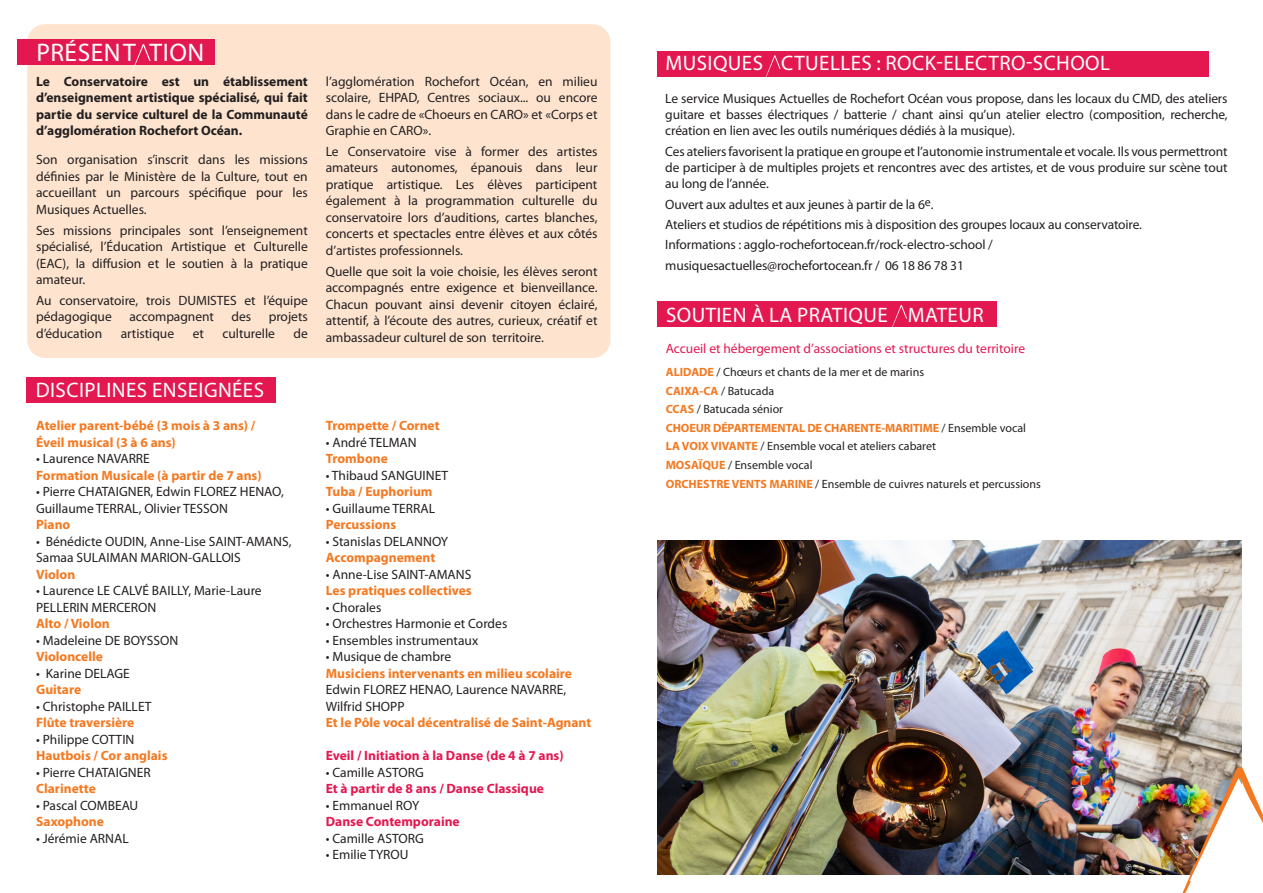
<style>
.page{position:relative;width:1263px;height:893px;background:#fff}
.page>*{position:absolute;margin:0;border:0;box-sizing:border-box;transform-origin:0 0}
.t1{font:25.5px "Myriad Pro";letter-spacing:.02em;color:#fff}
.t2{font:21px "Myriad Pro";letter-spacing:.02em;color:#fff}
.t3{font:13.5px/16.5px "Myriad Pro";color:#231f20;text-align:justify}
.t4{font:700 13.5px "Myriad Pro";color:#f47921}
.t5{font:700 13.5px/16.5px "Myriad Pro";color:#231f20;text-align:justify}
.t6{font:700 13.5px "Myriad Pro";color:#e31851}
.t7{font:13.5px "Myriad Pro";color:#e31851}
.t8{font:12px "Myriad Pro";color:#231f20}
.t9{font:700 12px "Myriad Pro";letter-spacing:-.01em;color:#f47921}
.s1{font-weight:700;color:#f47921}
.s2{font-weight:400;color:#231f20}
</style>
<div class="page">
<div style="left:27px;top:24px;width:583px;height:334px;background:#fee4cf;border-radius:18px"></div>
<div style="left:17px;top:39px;width:198px;height:26px;background:#e31851"></div>
<div style="left:26px;top:377px;width:250px;height:26px;background:#e31851"></div>
<div style="left:657px;top:51px;width:552px;height:26px;background:#e31851"></div>
<div style="left:657px;top:301px;width:339px;height:26px;background:#e31851"></div>
<svg style="left:131px;top:44px;width:20px;height:31px"></svg>
<svg style="left:765px;top:55px;width:16px;height:22px"></svg>
<svg style="left:892px;top:305px;width:15px;height:22px"></svg>
<img style="left:657px;top:541px;width:585px;height:334px">
<img style="left:1182px;top:767px;width:81px;height:126px">
<p class="t1" style="left:36px;top:36px;width:169px">PRÉSENT TION</p>
<p class="t5" style="left:36px;top:72px;width:273px">Le Conservatoire est un établissement d’enseignement artistique spécialisé, qui fait partie du service culturel de la Communauté d’agglomération Rochefort Océan.</p>
<p class="t3" style="left:36px;top:151px;width:273px">Son organisation s’inscrit dans les missions définies par le Ministère de la Culture, tout en accueillant un parcours spécifique pour les Musiques Actuelles.</p>
<p class="t3" style="left:36px;top:222px;width:273px">Ses missions principales sont l’enseignement spécialisé, l’Éducation Artistique et Culturelle (EAC), la diffusion et le soutien à la pratique amateur.</p>
<p class="t3" style="left:36px;top:292px;width:273px">Au conservatoire, trois DUMISTES et l’équipe pédagogique</p>
<p class="t3" style="left:129px;top:308px;width:86px">accompagnent</p>
<p class="t3" style="left:231px;top:308px;width:21px">des</p>
<p class="t3" style="left:269px;top:308px;width:41px">projets</p>
<p class="t3" style="left:36px;top:325px;width:68px">d’éducation</p>
<p class="t3" style="left:121px;top:325px;width:55px">artistique</p>
<p class="t3" style="left:193px;top:325px;width:13px">et</p>
<p class="t3" style="left:222px;top:325px;width:54px">culturelle</p>
<p class="t3" style="left:293px;top:325px;width:16px">de</p>
<p class="t2" style="left:36px;top:377px;width:230px">DISCIPLINES ENSEIGNÉES</p>
<p class="t4" style="left:36px;top:417px;width:221px">Atelier parent-bébé (3 mois à 3 ans) /</p>
<p class="t4" style="left:36px;top:433px;width:141px">Éveil musical (3 à 6 ans)</p>
<p class="t3" style="left:36px;top:450px;width:115px">• Laurence NAVARRE</p>
<p class="t4" style="left:36px;top:466px;width:227px">Formation Musicale (à partir de 7 ans)</p>
<p class="t3" style="left:36px;top:483px;width:249px">• Pierre CHATAIGNER, Edwin FLOREZ HENAO,<br>Guillaume TERRAL, Olivier TESSON</p>
<p class="t4" style="left:36px;top:516px;width:36px">Piano</p>
<p class="t3" style="left:36px;top:533px;width:257px">• Bénédicte OUDIN, Anne-Lise SAINT-AMANS,<br>Samaa SULAIMAN MARION-GALLOIS</p>
<p class="t4" style="left:36px;top:565px;width:41px">Violon</p>
<p class="t3" style="left:36px;top:582px;width:227px">• Laurence LE CALVÉ BAILLY, Marie-Laure<br>PELLERIN MERCERON</p>
<p class="t4" style="left:36px;top:615px;width:75px">Alto / Violon</p>
<p class="t3" style="left:36px;top:632px;width:144px">• Madeleine DE BOYSSON</p>
<p class="t4" style="left:36px;top:648px;width:68px">Violoncelle</p>
<p class="t3" style="left:36px;top:665px;width:95px">• Karine DELAGE</p>
<p class="t4" style="left:36px;top:681px;width:47px">Guitare</p>
<p class="t3" style="left:36px;top:698px;width:117px">• Christophe PAILLET</p>
<p class="t4" style="left:36px;top:714px;width:100px">Flûte traversière</p>
<p class="t3" style="left:36px;top:731px;width:100px">• Philippe COTTIN</p>
<p class="t4" style="left:36px;top:747px;width:133px">Hautbois / Cor anglais</p>
<p class="t3" style="left:36px;top:764px;width:116px">• Pierre CHATAIGNER</p>
<p class="t4" style="left:36px;top:780px;width:61px">Clarinette</p>
<p class="t3" style="left:36px;top:797px;width:104px">• Pascal COMBEAU</p>
<p class="t4" style="left:36px;top:813px;width:69px">Saxophone</p>
<p class="t3" style="left:36px;top:830px;width:94px">• Jérémie ARNAL</p>
<p class="t3" style="left:326px;top:73px;width:273px">l’agglomération Rochefort Océan, en milieu scolaire, EHPAD, Centres sociaux... ou encore dans le cadre de «Choeurs en CARO» et «Corps et Graphie en CARO».</p>
<p class="t3" style="left:326px;top:143px;width:273px">Le Conservatoire vise à former des artistes amateurs autonomes, épanouis dans leur pratique artistique. Les élèves participent également à la programmation culturelle du conservatoire lors d’auditions, cartes blanches, concerts et spectacles entre élèves et aux côtés d’artistes professionnels.</p>
<p class="t3" style="left:326px;top:263px;width:273px">Quelle que soit la voie choisie, les élèves seront accompagnés entre exigence et bienveillance.<br>Chacun pouvant ainsi devenir citoyen éclairé, attentif, à l’écoute des autres, curieux, créatif et ambassadeur culturel de son territoire.</p>
<p class="t4" style="left:326px;top:417px;width:115px">Trompette / Cornet</p>
<p class="t3" style="left:326px;top:434px;width:92px">• André TELMAN</p>
<p class="t4" style="left:326px;top:450px;width:64px">Trombone</p>
<p class="t3" style="left:326px;top:467px;width:124px">• Thibaud SANGUINET</p>
<p class="t4" style="left:326px;top:483px;width:108px">Tuba / Euphorium</p>
<p class="t3" style="left:326px;top:500px;width:111px">• Guillaume TERRAL</p>
<p class="t4" style="left:326px;top:516px;width:72px">Percussions</p>
<p class="t3" style="left:326px;top:533px;width:124px">• Stanislas DELANNOY</p>
<p class="t4" style="left:326px;top:549px;width:111px">Accompagnement</p>
<p class="t3" style="left:326px;top:566px;width:147px">• Anne-Lise SAINT-AMANS</p>
<p class="t4" style="left:326px;top:582px;width:148px">Les pratiques collectives</p>
<p class="t3" style="left:326px;top:599px;width:57px">• Chorales</p>
<p class="t3" style="left:326px;top:615px;width:183px">• Orchestres Harmonie et Cordes</p>
<p class="t3" style="left:326px;top:632px;width:154px">• Ensembles instrumentaux</p>
<p class="t3" style="left:326px;top:648px;width:127px">• Musique de chambre</p>
<p class="t4" style="left:326px;top:664px;width:248px">Musiciens intervenants en milieu scolaire</p>
<p class="t3" style="left:326px;top:681px;width:242px">Edwin FLOREZ HENAO, Laurence NAVARRE,<br>Wilfrid SHOPP</p>
<p class="t4" style="left:326px;top:714px;width:267px">Et le Pôle vocal décentralisé de Saint-Agnant</p>
<p class="t6" style="left:326px;top:747px;width:239px">Eveil / Initiation à la Danse (de 4 à 7 ans)</p>
<p class="t3" style="left:326px;top:764px;width:99px">• Camille ASTORG</p>
<p class="t6" style="left:326px;top:780px;width:220px">Et à partir de 8 ans / Danse Classique</p>
<p class="t3" style="left:326px;top:797px;width:95px">• Emmanuel ROY</p>
<p class="t6" style="left:326px;top:813px;width:135px">Danse Contemporaine</p>
<p class="t3" style="left:326px;top:830px;width:99px">• Camille ASTORG</p>
<p class="t3" style="left:326px;top:846px;width:84px">• Emilie TYROU</p>
<p class="t2" style="left:665px;top:50px;width:446px">MUSIQUES CTUELLES : ROCK-ELECTRO-SCHOOL</p>
<p class="t3" style="left:665px;top:90px;width:564px">Le service Musiques Actuelles de Rochefort Océan vous propose, dans les locaux du CMD, des ateliers guitare et basses électriques / batterie / chant ainsi qu’un atelier electro (composition, recherche, création en lien avec les outils numériques dédiés à la musique).</p>
<p class="t3" style="left:665px;top:143px;width:564px">Ces ateliers favorisent la pratique en groupe et l’autonomie instrumentale et vocale. Ils vous permettront de participer à de multiples projets et rencontres avec des artistes, et de vous produire sur scène tout au long de l’année.</p>
<p class="t3" style="left:665px;top:196px;width:270px">Ouvert aux adultes et aux jeunes à partir de la 6<sup>e</sup>.</p>
<p class="t3" style="left:665px;top:216px;width:478px">Ateliers et studios de répétitions mis à disposition des groupes locaux au conservatoire.</p>
<p class="t3" style="left:665px;top:236px;width:329px">Informations : agglo-rochefortocean.fr/rock-electro-school /</p>
<p class="t3" style="left:665px;top:257px;width:300px">musiquesactuelles@rochefortocean.fr / 06 18 86 78 31</p>
<p class="t2" style="left:666px;top:302px;width:319px">SOUTIEN À LA PRATIQUE MATEUR</p>
<p class="t7" style="left:666px;top:340px;width:361px">Accueil et hébergement d’associations et structures du territoire</p>
<p class="t8" style="left:666px;top:364px;width:260px"><span class="s1">ALIDADE</span> / Chœurs et chants de la mer et de marins</p>
<p class="t8" style="left:666px;top:383px;width:110px"><span class="s1">CAIXA-CA</span> / Batucada</p>
<p class="t8" style="left:666px;top:402px;width:119px"><span class="s1">CCAS</span> / Batucada sénior</p>
<p class="t9" style="left:666px;top:420px;width:362px">CHOEUR DÉPARTEMENTAL DE CHARENTE-MARITIME <span class="s2">/ Ensemble vocal</span></p>
<p class="t8" style="left:666px;top:439px;width:272px"><span class="s1">LA VOIX VIVANTE</span> / Ensemble vocal et ateliers cabaret</p>
<p class="t8" style="left:666px;top:458px;width:148px"><span class="s1">MOSAÏQUE</span> / Ensemble vocal</p>
<p class="t8" style="left:666px;top:476px;width:377px"><span class="s1">ORCHESTRE VENTS MARINE</span> / Ensemble de cuivres naturels et percussions</p>
</div>
